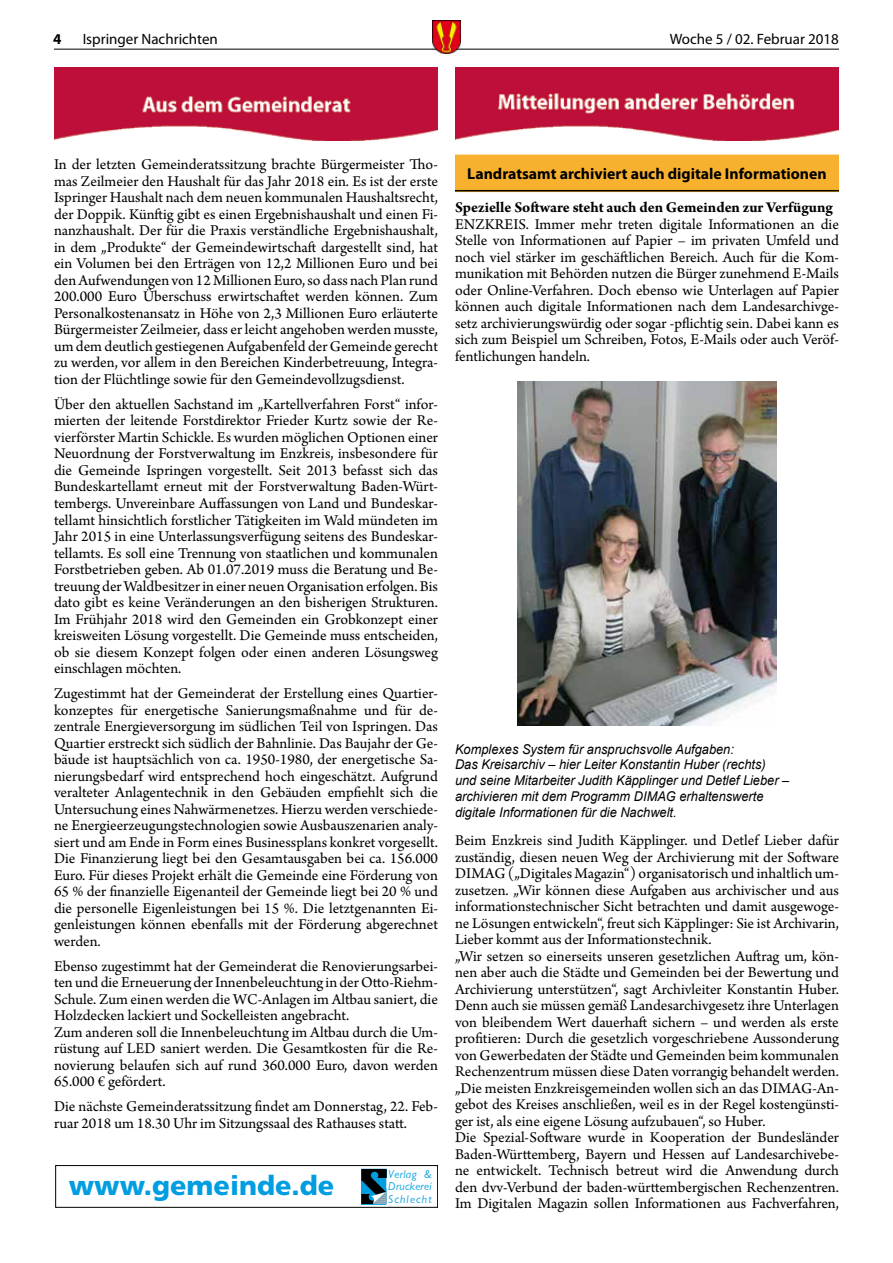
<style>
.page{position:relative;width:893px;height:1263px;background:#fff}
.page>*{position:absolute;margin:0;border:0;box-sizing:border-box;transform-origin:0 0}
.t1{font:900 27px "Frutiger";color:#009ee0}
.t2{font:15.75px/16.5px "Arno Pro";color:#000;text-align:justify}
.t3{font:700 15.75px "Arno Pro";color:#000}
.t4{font:700 15.75px "Myriad Pro";color:#000}
.t5{font:15px "Myriad Pro";color:#000}
.t6{font:700 15px "Myriad Pro";color:#000}
.t7{font:italic 13.5px/15.8px "Arial";color:#000;scale:.95 1}
.t8{font:11.4px/12.5px "Gill Sans";letter-spacing:.03em;color:#009ee0;text-align:justify}
</style>
<div class="page">
<hr style="left:54px;top:49px;width:785px;height:1px;background:#000">
<img style="left:433px;top:21px;width:27px;height:33px">
<img style="left:54px;top:68px;width:384px;height:72px">
<div style="left:455px;top:155px;width:384px;height:37px;background:#f8b12e"></div>
<hr style="left:455px;top:190px;width:384px;height:1px;background:#000">
<img style="left:455px;top:68px;width:384px;height:72px">
<img style="left:518px;top:381px;width:258px;height:344px">
<div style="left:55px;top:1165px;width:383px;height:43px;border:1px solid #000"></div>
<svg style="left:361px;top:1165px;width:73px;height:42px"></svg>
<p class="t6" style="left:53px;top:29px;width:10px">4</p>
<p class="t5" style="left:83px;top:30px;width:137px">Ispringer Nachrichten</p>
<p class="t5" style="left:670px;top:30px;width:171px">Woche 5 / 02. Februar 2018</p>
<p class="t2" style="left:54px;top:157px;width:385px">In der letzten Gemeinderatssitzung brachte Bürgermeister Tho&shy;mas Zeilmeier den Haushalt für das Jahr 2018 ein. Es ist der erste Ispringer Haushalt nach dem neuen kommunalen Haushaltsrecht, der Doppik. Künftig gibt es einen Ergebnishaushalt und einen Fi&shy;nanzhaushalt. Der für die Praxis verständliche Ergebnishaushalt, in dem „Produkte“ der Gemeindewirtschaft dargestellt sind, hat ein Volumen bei den Erträgen von 12,2 Millionen Euro und bei den Aufwendungen von 12 Millionen Euro, so dass nach Plan rund 200.000 Euro Überschuss erwirtschaftet werden können. Zum Personalkostenansatz in Höhe von 2,3 Millionen Euro erläuterte Bürgermeister Zeilmeier, dass er leicht angehoben werden musste, um dem deutlich gestiegenen Aufgabenfeld der Gemeinde gerecht zu werden, vor allem in den Bereichen Kinderbetreuung, Integra&shy;tion der Flüchtlinge sowie für den Gemeindevollzugsdienst.</p>
<p class="t2" style="left:54px;top:397px;width:385px">Über den aktuellen Sachstand im „Kartellverfahren Forst“ infor&shy;mierten der leitende Forstdirektor Frieder Kurtz sowie der Re&shy;vierförster Martin Schickle. Es wurden möglichen Optionen einer Neuordnung der Forstverwaltung im Enzkreis, insbesondere für die Gemeinde Ispringen vorgestellt. Seit 2013 befasst sich das Bundeskartellamt erneut mit der Forstverwaltung Baden-Würt&shy;tembergs. Unvereinbare Auffassungen von Land und Bundeskar&shy;tellamt hinsichtlich forstlicher Tätigkeiten im Wald mündeten im Jahr 2015 in eine Unterlassungsverfügung seitens des Bundeskar&shy;tellamts. Es soll eine Trennung von staatlichen und kommunalen Forstbetrieben geben. Ab 01.07.2019 muss die Beratung und Be&shy;treuung der Waldbesitzer in einer neuen Organisation erfolgen. Bis dato gibt es keine Veränderungen an den bisherigen Strukturen.<br>Im Frühjahr 2018 wird den Gemeinden ein Grobkonzept einer kreisweiten Lösung vorgestellt. Die Gemeinde muss entscheiden, ob sie diesem Konzept folgen oder einen anderen Lösungsweg einschlagen möchten.</p>
<p class="t2" style="left:54px;top:686px;width:385px">Zugestimmt hat der Gemeinderat der Erstellung eines Quartier&shy;konzeptes für energetische Sanierungsmaßnahme und für de&shy;zentrale Energieversorgung im südlichen Teil von Ispringen. Das Quartier erstreckt sich südlich der Bahnlinie. Das Baujahr der Ge&shy;bäude ist hauptsächlich von ca. 1950-1980, der energetische Sa&shy;nierungsbedarf wird entsprechend hoch eingeschätzt. Aufgrund veralteter Anlagentechnik in den Gebäuden empfiehlt sich die Untersuchung eines Nahwärmenetzes. Hierzu werden verschiede&shy;ne Energieerzeugungstechnologien sowie Ausbauszenarien analy&shy;siert und am Ende in Form eines Businessplans konkret vorgesellt.<br>Die Finanzierung liegt bei den Gesamtausgaben bei ca. 156.000<br>Euro. Für dieses Projekt erhält die Gemeinde eine Förderung von 65 % der finanzielle Eigenanteil der Gemeinde liegt bei 20 % und die personelle Eigenleistungen bei 15 %. Die letztgenannten Ei&shy;genleistungen können ebenfalls mit der Förderung abgerechnet werden.</p>
<p class="t2" style="left:54px;top:958px;width:385px;text-align:left">Ebenso zugestimmt hat der Gemeinderat die Renovierungsarbei&shy;ten und die Erneuerung der Innenbeleuchtung in der Otto-Riehm-Schule. Zum einen werden die WC-Anlagen im Altbau saniert, die Holzdecken lackiert und Sockelleisten angebracht.<br>Zum anderen soll die Innenbeleuchtung im Altbau durch die Um&shy;rüstung auf LED saniert werden. Die Gesamtkosten für die Re&shy;novierung belaufen sich auf rund 360.000 Euro, davon werden 65.000 € gefördert.</p>
<p class="t2" style="left:54px;top:1099px;width:385px">Die nächste Gemeinderatssitzung findet am Donnerstag, 22. Feb&shy;ruar 2018 um 18.30 Uhr im Sitzungssaal des Rathauses statt.</p>
<h1 class="t1" style="left:69px;top:1170px;width:267px">www.gemeinde.de</h1>
<p class="t8" style="left:388px;top:1168px;width:45px">Verlag &amp; Druckerei Schlecht</p>
<p class="t4" style="left:467px;top:164px;width:361px">Landratsamt archiviert auch digitale Informationen</p>
<p class="t3" style="left:455px;top:198px;width:379px">Spezielle Software steht auch den Gemeinden zur Verfügung</p>
<p class="t2" style="left:455px;top:217px;width:385px">ENZKREIS. Immer mehr treten digitale Informationen an die Stelle von Informationen auf Papier – im privaten Umfeld und noch viel stärker im geschäftlichen Bereich. Auch für die Kom&shy;munikation mit Behörden nutzen die Bürger zunehmend E-Mails oder Online-Verfahren. Doch ebenso wie Unterlagen auf Papier können auch digitale Informationen nach dem Landesarchivge&shy;setz archivierungswürdig oder sogar -pflichtig sein. Dabei kann es sich zum Beispiel um Schreiben, Fotos, E-Mails oder auch Veröf&shy;fentlichungen handeln.</p>
<p class="t7" style="left:455px;top:741px;width:353px">Komplexes System für anspruchsvolle Aufgaben:<br>Das Kreisarchiv – hier Leiter Konstantin Huber (rechts) und seine Mitarbeiter Judith Käpplinger und Detlef Lieber – archivieren mit dem Programm DIMAG erhaltenswerte digitale Informationen für die Nachwelt.</p>
<p class="t2" style="left:455px;top:833px;width:385px;text-align:left">Beim Enzkreis sind Judith Käpplinger. und Detlef Lieber dafür zuständig, diesen neuen Weg der Archivierung mit der Software DIMAG („Digitales Magazin“) organisatorisch und inhaltlich um&shy;zusetzen. „Wir können diese Aufgaben aus archivischer und aus informationstechnischer Sicht betrachten und damit ausgewoge&shy;ne Lösungen entwickeln“, freut sich Käpplinger: Sie ist Archivarin, Lieber kommt aus der Informationstechnik.<br>„Wir setzen so einerseits unseren gesetzlichen Auftrag um, kön&shy;nen aber auch die Städte und Gemeinden bei der Bewertung und Archivierung unterstützen“, sagt Archivleiter Konstantin Huber.<br>Denn auch sie müssen gemäß Landesarchivgesetz ihre Unterlagen von bleibendem Wert dauerhaft sichern – und werden als erste profitieren: Durch die gesetzlich vorgeschriebene Aussonderung von Gewerbedaten der Städte und Gemeinden beim kommunalen Rechenzentrum müssen diese Daten vorrangig behandelt werden. „Die meisten Enzkreisgemeinden wollen sich an das DIMAG-An&shy;gebot des Kreises anschließen, weil es in der Regel kostengünsti&shy;ger ist, als eine eigene Lösung aufzubauen“, so Huber.<br>Die Spezial-Software wurde in Kooperation der Bundesländer Baden-Württemberg, Bayern und Hessen auf Landesarchivebe&shy;ne entwickelt. Technisch betreut wird die Anwendung durch den dvv-Verbund der baden-württembergischen Rechenzentren.<br>Im Digitalen Magazin sollen Informationen aus Fachverfahren,</p>
</div>
